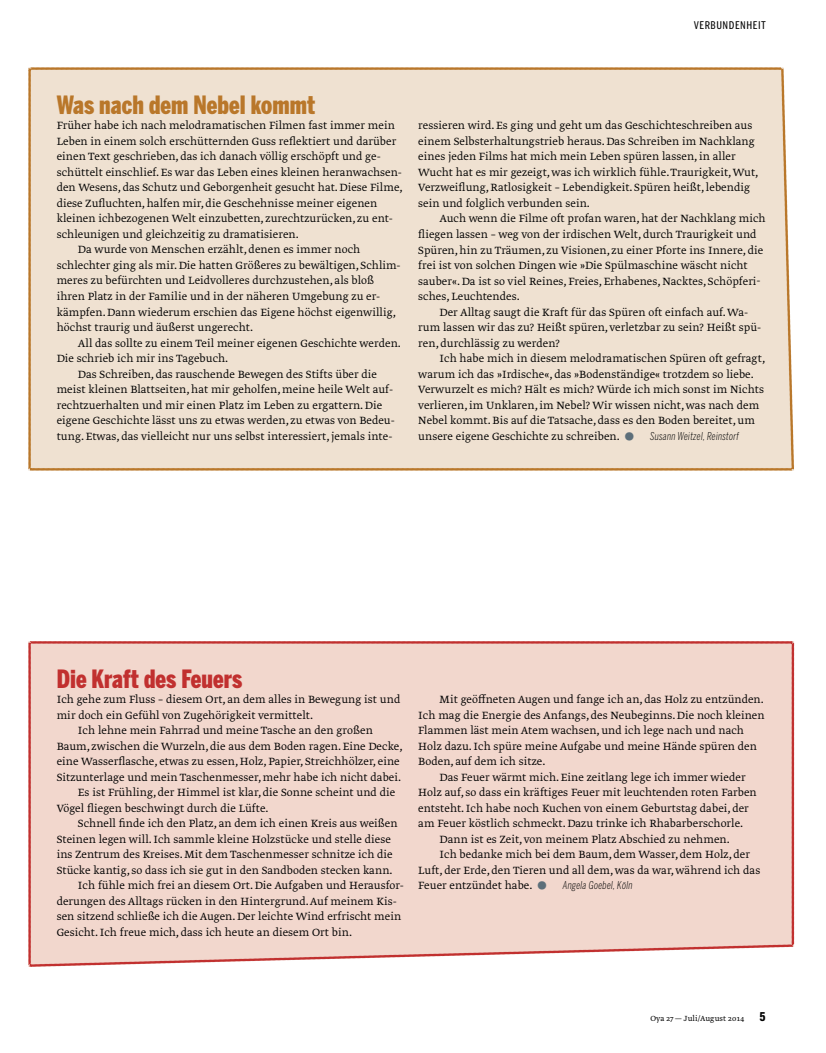
<style>
.page{position:relative;width:826px;height:1053px;background:#fff}
.page>*{position:absolute;margin:0;border:0;box-sizing:border-box;transform-origin:0 0}
.t1{font:900 25px "Benton Sans Comp";letter-spacing:.005em;color:#b9772a}
.t2{font:900 25px "Benton Sans Comp";letter-spacing:.005em;color:#c1302f}
.t3{font:13.12px "Benton Sans Comp Regular SC";letter-spacing:.04em;color:#000}
.t4{font:12.38px/15.5px "Greta Text Std Light Min";letter-spacing:.005em;color:#000}
.t5{font:italic 300 10.75px "Benton Sans Comp";letter-spacing:.02em;color:#000}
.t6{font:300 8.75px "Greta Text Std";letter-spacing:.015em;color:#000}
.s1{font-family:"Greta Text Std Light Min";font-weight:400;font-style:normal;font-size:32.5px;color:#5d6f7a}
.s2{font-family:"Benton Sans Comp Bold SC";font-weight:400;font-size:15px}
</style>
<div class="page">
<div style="left:28px;top:67px;width:766px;height:404px;background:#efe1d1"></div>
<div style="left:28px;top:641px;width:766px;height:326px;background:#f2d7cd"></div>
<p class="t3" style="left:693px;top:16px;width:74px">VERBUNDENHEIT</p>
<h1 class="t1" style="left:57px;top:90px;width:260px">Was nach dem Nebel kommt</h1>
<p class="t4" style="left:57px;top:119px;width:340px">Früher habe ich nach melodramatischen Filmen fast immer mein</p>
<p class="t4" style="left:57px;top:134px;width:341px">Leben in einem solch erschütternden Guss reflektiert und darüber</p>
<p class="t4" style="left:57px;top:150px;width:325px">einen Text geschrieben, das ich danach völlig erschöpft und ge-</p>
<p class="t4" style="left:57px;top:165px;width:346px">schüttelt einschlief. Es war das Leben eines kleinen heranwachsen-</p>
<p class="t4" style="left:57px;top:181px;width:347px">den Wesens, das Schutz und Geborgenheit gesucht hat. Diese Filme,</p>
<p class="t4" style="left:57px;top:196px;width:322px">diese Zufluchten, halfen mir, die Geschehnisse meiner eigenen</p>
<p class="t4" style="left:57px;top:212px;width:338px">kleinen ichbezogenen Welt einzubetten, zurechtzurücken, zu ent-</p>
<p class="t4" style="left:57px;top:227px;width:244px">schleunigen und gleichzeitig zu dramatisieren.</p>
<p class="t4" style="left:78px;top:243px;width:284px">Da wurde von Menschen erzählt, denen es immer noch</p>
<p class="t4" style="left:57px;top:258px;width:345px">schlechter ging als mir. Die hatten Größeres zu bewältigen, Schlim-</p>
<p class="t4" style="left:57px;top:274px;width:319px">meres zu befürchten und Leidvolleres durchzustehen, als bloß</p>
<p class="t4" style="left:57px;top:289px;width:325px">ihren Platz in der Familie und in der näheren Umgebung zu er-</p>
<p class="t4" style="left:57px;top:305px;width:341px">kämpfen. Dann wiederum erschien das Eigene höchst eigenwillig,</p>
<p class="t4" style="left:57px;top:320px;width:198px">höchst traurig und äußerst ungerecht.</p>
<p class="t4" style="left:78px;top:336px;width:324px">All das sollte zu einem Teil meiner eigenen Geschichte werden.</p>
<p class="t4" style="left:57px;top:351px;width:173px">Die schrieb ich mir ins Tagebuch.</p>
<p class="t4" style="left:78px;top:367px;width:300px">Das Schreiben, das rauschende Bewegen des Stifts über die</p>
<p class="t4" style="left:57px;top:382px;width:338px">meist kleinen Blattseiten, hat mir geholfen, meine heile Welt auf-</p>
<p class="t4" style="left:57px;top:398px;width:327px">rechtzuerhalten und mir einen Platz im Leben zu ergattern. Die</p>
<p class="t4" style="left:57px;top:413px;width:340px">eigene Geschichte lässt uns zu etwas werden, zu etwas von Bedeu-</p>
<p class="t4" style="left:57px;top:429px;width:337px">tung. Etwas, das vielleicht nur uns selbst interessiert, jemals inte-</p>
<p class="t4" style="left:418px;top:119px;width:342px">ressieren wird. Es ging und geht um das Geschichteschreiben aus einem Selbsterhaltungstrieb heraus. Das Schreiben im Nachklang eines jeden Films hat mich mein Leben spüren lassen, in aller Wucht hat es mir gezeigt, was ich wirklich fühle. Traurigkeit, Wut, Verzweiflung, Ratlosigkeit – Lebendigkeit. Spüren heißt, lebendig sein und folglich verbunden sein.</p>
<p class="t4" style="left:418px;top:212px;width:349px;text-indent:21px">Auch wenn die Filme oft profan waren, hat der Nachklang mich fliegen lassen – weg von der irdischen Welt, durch Traurigkeit und Spüren, hin zu Träumen, zu Visionen, zu einer Pforte ins Innere, die frei ist von solchen Dingen wie »Die Spülmaschine wäscht nicht sauber«. Da ist so viel Reines, Freies, Erhabenes, Nacktes, Schöpferi&shy;sches, Leuchtendes.</p>
<p class="t4" style="left:418px;top:305px;width:344px;text-indent:21px">Der Alltag saugt die Kraft für das Spüren oft einfach auf. Wa&shy;rum lassen wir das zu? Heißt spüren, verletzbar zu sein? Heißt spü&shy;ren, durchlässig zu werden?</p>
<p class="t4" style="left:418px;top:351px;width:348px;text-indent:21px">Ich habe mich in diesem melodramatischen Spüren oft gefragt, warum ich das »Irdische«, das »Bodenständige« trotzdem so liebe.<br>Verwurzelt es mich? Hält es mich? Würde ich mich sonst im Nichts verlieren, im Unklaren, im Nebel? Wir wissen nicht, was nach dem Nebel kommt. Bis auf die Tatsache, dass es den Boden bereitet, um unsere eigene Geschichte zu schreiben.</p>
<p class="t5" style="left:621px;top:429px;width:119px"><span class="s1">•</span> Susann Weitzel, Reinstorf</p>
<h1 class="t2" style="left:57px;top:664px;width:187px">Die Kraft des Feuers</h1>
<p class="t4" style="left:57px;top:692px;width:345px">Ich gehe zum Fluss – diesem Ort, an dem alles in Bewegung ist und</p>
<p class="t4" style="left:57px;top:708px;width:258px">mir doch ein Gefühl von Zugehörigkeit vermittelt.</p>
<p class="t4" style="left:78px;top:723px;width:296px">Ich lehne mein Fahrrad und meine Tasche an den großen</p>
<p class="t4" style="left:57px;top:739px;width:347px">Baum, zwischen die Wurzeln, die aus dem Boden ragen. Eine Decke,</p>
<p class="t4" style="left:57px;top:754px;width:344px">eine Wasserflasche, etwas zu essen, Holz, Papier, Streichhölzer, eine</p>
<p class="t4" style="left:57px;top:770px;width:346px">Sitzunterlage und mein Taschenmesser, mehr habe ich nicht dabei.</p>
<p class="t4" style="left:78px;top:785px;width:319px">Es ist Frühling, der Himmel ist klar, die Sonne scheint und die</p>
<p class="t4" style="left:57px;top:801px;width:213px">Vögel fliegen beschwingt durch die Lüfte.</p>
<p class="t4" style="left:78px;top:816px;width:321px">Schnell finde ich den Platz, an dem ich einen Kreis aus weißen</p>
<p class="t4" style="left:57px;top:832px;width:336px">Steinen legen will. Ich sammle kleine Holzstücke und stelle diese</p>
<p class="t4" style="left:57px;top:847px;width:337px">ins Zentrum des Kreises. Mit dem Taschenmesser schnitze ich die</p>
<p class="t4" style="left:57px;top:863px;width:337px">Stücke kantig, so dass ich sie gut in den Sandboden stecken kann.</p>
<p class="t4" style="left:78px;top:878px;width:327px">Ich fühle mich frei an diesem Ort. Die Aufgaben und Herausfor-</p>
<p class="t4" style="left:57px;top:894px;width:342px">derungen des Alltags rücken in den Hintergrund. Auf meinem Kis-</p>
<p class="t4" style="left:57px;top:909px;width:346px">sen sitzend schließe ich die Augen. Der leichte Wind erfrischt mein</p>
<p class="t4" style="left:57px;top:925px;width:297px">Gesicht. Ich freue mich, dass ich heute an diesem Ort bin.</p>
<p class="t4" style="left:439px;top:692px;width:326px">Mit geöffneten Augen und fange ich an, das Holz zu entzünden.</p>
<p class="t4" style="left:418px;top:708px;width:348px">Ich mag die Energie des Anfangs, des Neubeginns. Die noch kleinen</p>
<p class="t4" style="left:418px;top:723px;width:327px">Flammen läst mein Atem wachsen, und ich lege nach und nach</p>
<p class="t4" style="left:418px;top:739px;width:340px">Holz dazu. Ich spüre meine Aufgabe und meine Hände spüren den</p>
<p class="t4" style="left:418px;top:754px;width:129px">Boden, auf dem ich sitze.</p>
<p class="t4" style="left:439px;top:770px;width:307px">Das Feuer wärmt mich. Eine zeitlang lege ich immer wieder</p>
<p class="t4" style="left:418px;top:785px;width:340px">Holz auf, so dass ein kräftiges Feuer mit leuchtenden roten Farben</p>
<p class="t4" style="left:418px;top:801px;width:332px">entsteht. Ich habe noch Kuchen von einem Geburtstag dabei, der</p>
<p class="t4" style="left:418px;top:816px;width:326px">am Feuer köstlich schmeckt. Dazu trinke ich Rhabarberschorle.</p>
<p class="t4" style="left:439px;top:832px;width:292px">Dann ist es Zeit, von meinem Platz Abschied zu nehmen.</p>
<p class="t4" style="left:439px;top:847px;width:312px">Ich bedanke mich bei dem Baum, dem Wasser, dem Holz, der</p>
<p class="t4" style="left:418px;top:863px;width:343px">Luft, der Erde, den Tieren und all dem, was da war, während ich das</p>
<p class="t4" style="left:418px;top:878px;width:116px">Feuer entzündet habe.</p>
<p class="t5" style="left:534px;top:879px;width:100px"><span class="s1">•</span> Angela Goebel, Köln</p>
<p class="t6" style="left:650px;top:1013px;width:117px">Oya 27 — Juli/August 2014 <span class="s2">5</span></p>
</div>
